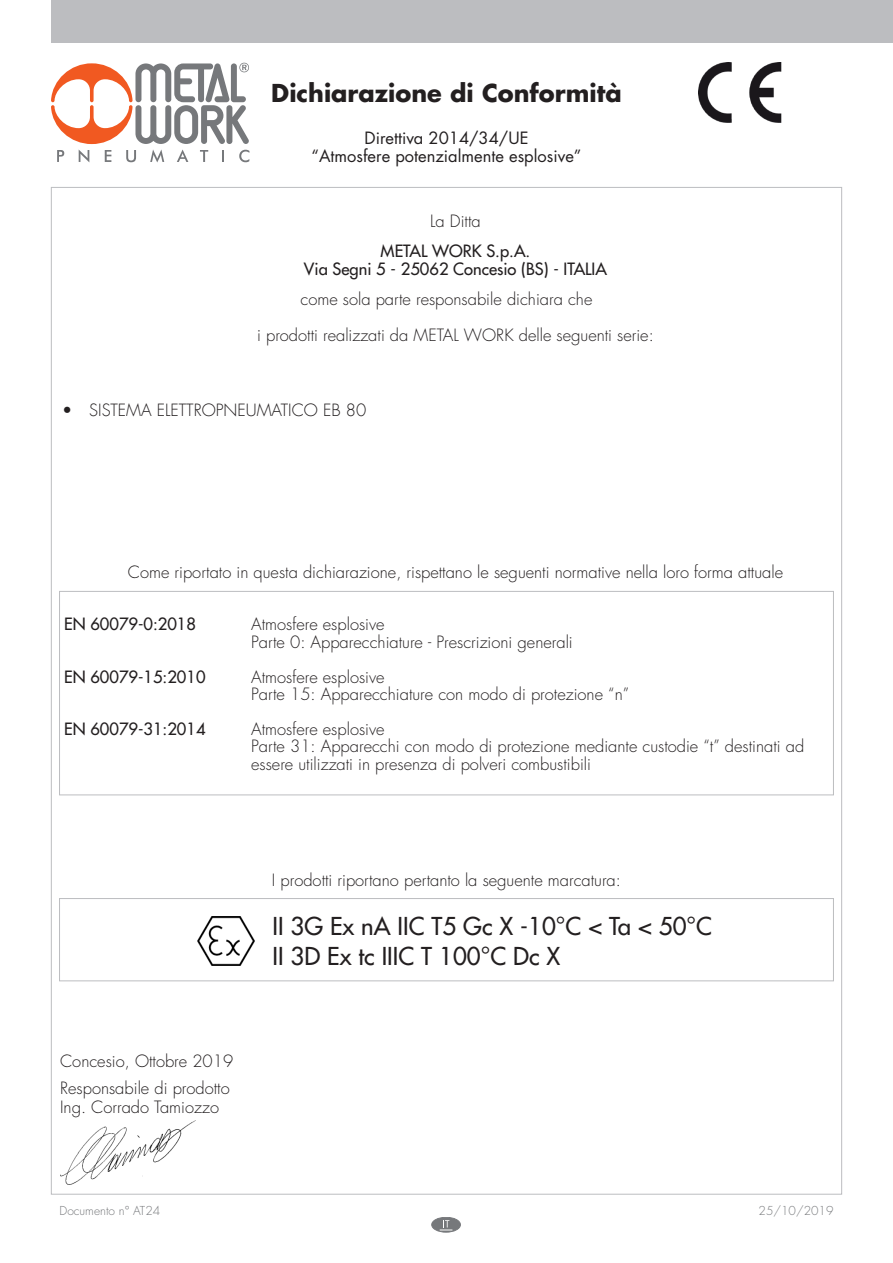
<style>
.page{position:relative;width:893px;height:1263px;background:#fff}
.page>*{position:absolute;margin:0;border:0;box-sizing:border-box;transform-origin:0 0}
.t1{font:500 24px/30px "Futura Std";color:#231f20}
.t2{font:700 24px "Futura Std";color:#231f20}
.t3{font:300 16.5px/17.4px "Futura Std";color:#231f20}
.t4{font:500 16.5px/18px "Futura Std";color:#231f20;text-align:center}
.t5{font:16.5px/18px "Futura Std";color:#231f20;text-align:center}
.t6{font:300 16.5px "Futura Com";color:#231f20}
.t7{font:300 12px "Futura Std";color:#76787b}
</style>
<div class="page">
<div style="left:51px;top:0;width:842px;height:43px;background:#bcbdc0"></div>
<img style="left:698px;top:63px;width:83px;height:60px">
<svg style="left:51px;top:63px;width:198px;height:99px"></svg>
<div style="left:59px;top:591px;width:775px;height:204px;border:1px solid #bcbdc0"></div>
<div style="left:432px;top:1217px;width:28px;height:15px;background:#76787b;border-radius:50%"></div>
<div style="left:432px;top:1217px;width:29px;height:15px;border:1px solid #76787b;border-radius:50%"></div>
<svg style="left:440px;top:1220px;width:12px;height:11px"></svg>
<img style="left:60px;top:1120px;width:135px;height:65px">
<div style="left:59px;top:898px;width:775px;height:83px;border:1px solid #bcbdc0"></div>
<img style="left:198px;top:917px;width:56px;height:49px">
<h1 class="t2" style="left:271px;top:78px;width:352px">Dichiarazione di Conformità</h1>
<p class="t5" style="left:312px;top:130px;width:271px">Direttiva 2014/34/UE<br>“Atmosfere potenzialmente esplosive”</p>
<p class="t3" style="left:430px;top:213px;width:52px">La Ditta</p>
<p class="t4" style="left:304px;top:242px;width:305px">METAL WORK S.p.A.<br>Via Segni 5 - 25062 Concesio (BS) - ITALIA</p>
<p class="t3" style="left:257px;top:282px;width:398px;line-height:36px;text-indent:43px">come sola parte responsabile dichiara che<br>i prodotti realizzati da METAL WORK delle seguenti serie:</p>
<p class="t6" style="left:62px;top:399px;width:305px">• SISTEMA ELETTROPNEUMATICO EB 80</p>
<p class="t3" style="left:128px;top:564px;width:657px">Come riportato in questa dichiarazione, rispettano le seguenti normative nella loro forma attuale</p>
<p class="t4" style="left:64px;top:615px;width:133px">EN 60079-0:2018</p>
<p class="t3" style="left:251px;top:616px;width:323px">Atmosfere esplosive<br>Parte 0: Apparecchiature - Prescrizioni generali</p>
<p class="t4" style="left:64px;top:667px;width:143px">EN 60079-15:2010</p>
<p class="t3" style="left:251px;top:668px;width:379px">Atmosfere esplosive<br>Parte 15: Apparecchiature con modo di protezione “n”</p>
<p class="t4" style="left:64px;top:720px;width:143px">EN 60079-31:2014</p>
<p class="t3" style="left:251px;top:720px;width:555px">Atmosfere esplosive<br>Parte 31: Apparecchi con modo di protezione mediante custodie “t” destinati ad essere utilizzati in presenza di polveri combustibili</p>
<p class="t3" style="left:272px;top:871px;width:350px">I prodotti riportano pertanto la seguente marcatura:</p>
<p class="t3" style="left:60px;top:1048px;width:175px;line-height:27px">Concesio, Ottobre 2019<br>Responsabile di prodotto</p>
<p class="t3" style="left:60px;top:1099px;width:160px">Ing. Corrado Tamiozzo</p>
<h1 class="t1" style="left:272px;top:911px;width:441px">II 3G Ex nA IIC T5 Gc X -10°C &lt; Ta &lt; 50°C<br>II 3D Ex tc IIIC T 100°C Dc X</h1>
<p class="t7" style="left:60px;top:1203px;width:102px">Documento n° AT24</p>
<p class="t7" style="left:759px;top:1203px;width:76px">25/10/2019</p>
</div>
